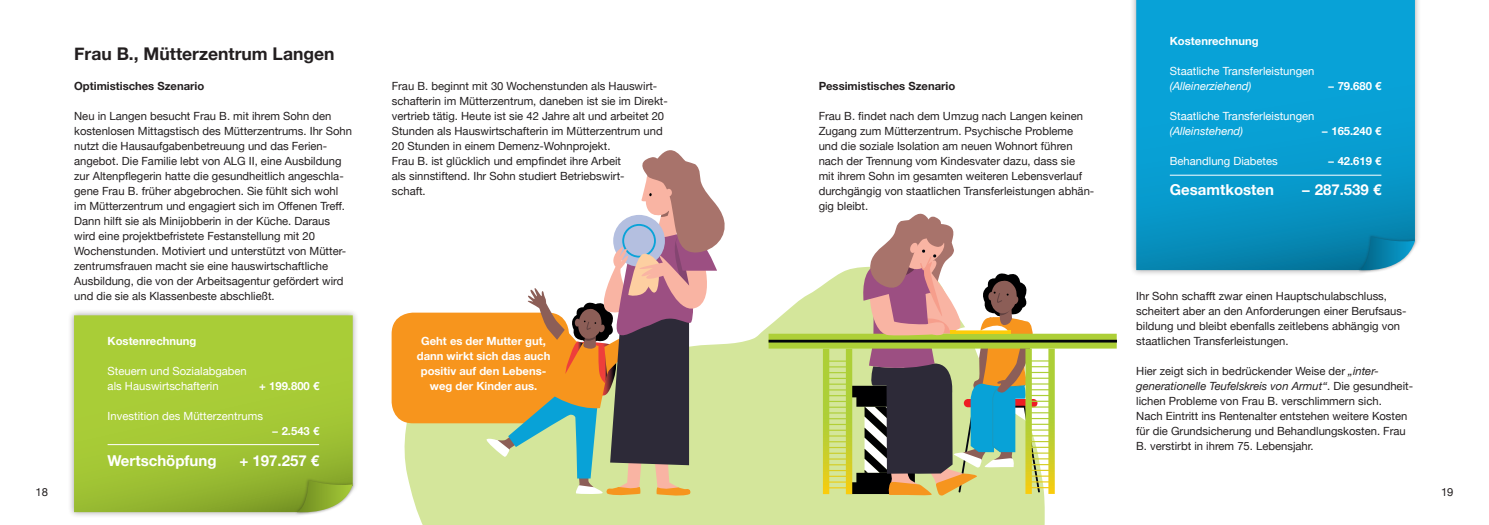
<style>
.page{position:relative;width:1489px;height:525px;background:#fff}
.page>*{position:absolute;margin:0;border:0;box-sizing:border-box;transform-origin:0 0}
.t1{font:700 17.5px "Helvetica Neue";color:#231f20}
.t2{font:700 15px "Helvetica Neue";color:#fff}
.t3{font:11.25px/15px "Helvetica Neue";color:#231f20}
.t4{font:11.25px/15px "Helvetica Neue";color:#fff}
.t5{font:700 11.25px/15px "Helvetica Neue";color:#fff;text-align:center}
.t6{font:700 11.25px "Helvetica Neue";color:#231f20}
.t7{font:italic 11.25px "Helvetica Neue";color:#fff}
.s1{font-style:italic}
</style>
<div class="page">
<div style="left:404px;top:327px;width:640px;height:197px;background:#d4e69b"></div>
<div style="left:391px;top:312px;width:178px;height:111px;background:#f7951d;border-radius:21px"></div>
<svg style="left:486px;top:150px;width:238px;height:345px"></svg>
<div style="left:1129px;top:0;width:292px;height:276px;background:#231f20;opacity:.4"></div>
<svg style="left:1136px;top:0;width:278px;height:270px;background:#089bcd"></svg>
<div style="left:1356px;top:233px;width:61px;height:40px;background:#231f20;opacity:.4"></div>
<svg style="left:1358px;top:236px;width:56px;height:38px"></svg>
<svg style="left:768px;top:214px;width:348px;height:281px"></svg>
<div style="left:68px;top:309px;width:291px;height:209px;background:#231f20;opacity:.4"></div>
<svg style="left:74px;top:315px;width:279px;height:197px;background:#a2c635"></svg>
<div style="left:295px;top:477px;width:60px;height:38px;background:#231f20;opacity:.4"></div>
<svg style="left:297px;top:480px;width:56px;height:36px"></svg>
<hr style="left:108px;top:444px;width:211px;height:1px;background:#fff">
<hr style="left:1169px;top:175px;width:212px;height:1px;background:#fff">
<h1 class="t1" style="left:74px;top:40px;width:262px">Frau B., Mütterzentrum Langen</h1>
<p class="t6" style="left:74px;top:77px;width:132px">Optimistisches Szenario</p>
<p class="t3" style="left:74px;top:109px;width:279px">Neu in Langen besucht Frau B. mit ihrem Sohn den kostenlosen Mittagstisch des Mütterzentrums. Ihr Sohn nutzt die Hausaufgabenbetreuung und das Ferien&shy;angebot. Die Familie lebt von ALG II, eine Ausbildung zur Altenpflegerin hatte die gesundheitlich angeschla&shy;gene Frau B. früher abgebrochen. Sie fühlt sich wohl im Mütterzentrum und engagiert sich im Offenen Treff.<br>Dann hilft sie als Minijobberin in der Küche. Daraus wird eine projektbefristete Festanstellung mit 20<br>Wochenstunden. Motiviert und unterstützt von Mütter&shy;zentrumsfrauen macht sie eine hauswirtschaftliche Ausbildung, die von der Arbeitsagentur gefördert wird und die sie als Klassenbeste abschließt.</p>
<p class="t5" style="left:108px;top:334px;width:90px">Kostenrechnung</p>
<p class="t4" style="left:108px;top:364px;width:141px">Steuern und Sozialabgaben als Hauswirtschafterin</p>
<p class="t5" style="left:259px;top:379px;width:61px">+ 199.800 €</p>
<p class="t4" style="left:108px;top:409px;width:157px">Investition des Mütterzentrums</p>
<p class="t5" style="left:272px;top:424px;width:49px">− 2.543 €</p>
<h2 class="t2" style="left:108px;top:448px;width:110px">Wertschöpfung</h2>
<h2 class="t2" style="left:239px;top:448px;width:81px">+ 197.257 €</h2>
<p class="t3" style="left:392px;top:79px;width:277px">Frau B. beginnt mit 30 Wochenstunden als Hauswirt&shy;schafterin im Mütterzentrum, daneben ist sie im Direkt&shy;vertrieb tätig. Heute ist sie 42 Jahre alt und arbeitet 20<br>Stunden als Hauswirtschafterin im Mütterzentrum und 20 Stunden in einem Demenz-Wohnprojekt.<br>Frau B. ist glücklich und empfindet ihre Arbeit<br>als sinnstiftend. Ihr Sohn studiert Betriebswirt-<br>schaft.</p>
<p class="t5" style="left:417px;top:334px;width:135px">Geht es der Mutter gut, dann wirkt sich das auch positiv auf den Lebens&shy;weg der Kinder aus.</p>
<p class="t6" style="left:818px;top:77px;width:138px">Pessimistisches Szenario</p>
<p class="t3" style="left:818px;top:109px;width:277px">Frau B. findet nach dem Umzug nach Langen keinen Zugang zum Mütterzentrum. Psychische Probleme und die soziale Isolation am neuen Wohnort führen nach der Trennung vom Kindesvater dazu, dass sie<br>mit ihrem Sohn im gesamten weiteren Lebensverlauf durchgängig von staatlichen Transferleistungen abhän&shy;gig bleibt.</p>
<p class="t5" style="left:1169px;top:34px;width:90px">Kostenrechnung</p>
<p class="t4" style="left:1169px;top:64px;width:146px">Staatliche Transferleistungen</p>
<p class="t7" style="left:1169px;top:78px;width:83px">(Alleinerziehend)</p>
<p class="t5" style="left:1327px;top:79px;width:55px">− 79.680 €</p>
<p class="t4" style="left:1169px;top:109px;width:146px">Staatliche Transferleistungen</p>
<p class="t7" style="left:1169px;top:123px;width:75px">(Alleinstehend)</p>
<p class="t5" style="left:1321px;top:124px;width:61px">− 165.240 €</p>
<p class="t4" style="left:1169px;top:154px;width:109px">Behandlung Diabetes</p>
<p class="t5" style="left:1327px;top:154px;width:55px">− 42.619 €</p>
<h2 class="t2" style="left:1169px;top:178px;width:106px">Gesamtkosten</h2>
<h2 class="t2" style="left:1301px;top:178px;width:81px">− 287.539 €</h2>
<p class="t3" style="left:1136px;top:289px;width:272px">Ihr Sohn schafft zwar einen Hauptschulabschluss, scheitert aber an den Anforderungen einer Berufsaus&shy;bildung und bleibt ebenfalls zeitlebens abhängig von staatlichen Transferleistungen.</p>
<p class="t3" style="left:1136px;top:364px;width:278px">Hier zeigt sich in bedrückender Weise der <span class="s1">„inter&shy;generationelle Teufelskreis von Armut“</span>. Die gesundheit&shy;lichen Probleme von Frau B. verschlimmern sich.<br>Nach Eintritt ins Rentenalter entstehen weitere Kosten für die Grundsicherung und Behandlungskosten. Frau B. verstirbt in ihrem 75. Lebensjahr.</p>
<p class="t3" style="left:35px;top:484px;width:14px">18</p>
<p class="t3" style="left:1440px;top:484px;width:14px">19</p>
</div>
